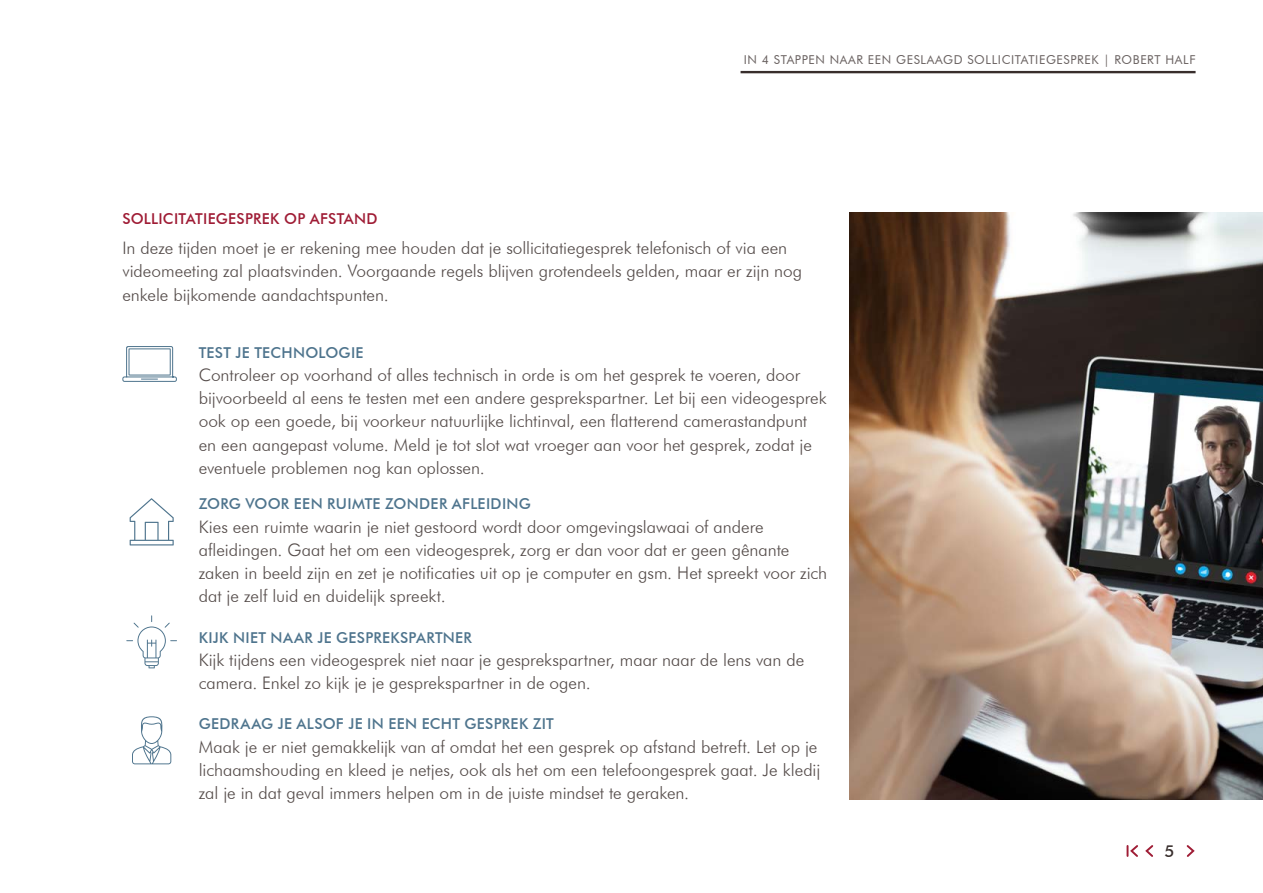
<style>
.page{position:relative;width:1263px;height:893px;background:#fff}
.page>*{position:absolute;margin:0;border:0;box-sizing:border-box;transform-origin:0 0}
.t1{font:300 17.25px/23.2px "Futura BT";color:#544b49}
.t2{font:500 16.5px "Futura BT";color:#382e2c}
.t3{font:500 15px "Futura BT";letter-spacing:.02em;color:#4e748d}
.t4{font:500 15px "Futura BT";letter-spacing:.015em;color:#9f1c35}
.t5{font:12.3px "Futura BT";letter-spacing:.05em;color:#6a6261}
</style>
<div class="page">
<hr style="left:740px;top:71px;width:455px;height:2px;background:#382e2c">
<svg style="left:1126px;top:845px;width:69px;height:12px"></svg>
<img style="left:850px;top:213px;width:413px;height:586px">
<svg style="left:122px;top:346px;width:55px;height:36px"></svg>
<svg style="left:132px;top:716px;width:39px;height:48px"></svg>
<svg style="left:130px;top:498px;width:44px;height:47px"></svg>
<svg style="left:126px;top:615px;width:51px;height:53px"></svg>
<p class="t5" style="left:744px;top:52px;width:453px">IN 4 STAPPEN NAAR EEN GESLAAGD SOLLICITATIEGESPREK | ROBERT HALF</p>
<p class="t4" style="left:122px;top:210px;width:257px">SOLLICITATIEGESPREK OP AFSTAND</p>
<p class="t1" style="left:122px;top:236px;width:681px">In deze tijden moet je er rekening mee houden dat je sollicitatiegesprek telefonisch of via een videomeeting zal plaatsvinden. Voorgaande regels blijven grotendeels gelden, maar er zijn nog enkele bijkomende aandachtspunten.</p>
<p class="t3" style="left:199px;top:343px;width:166px">TEST JE TECHNOLOGIE</p>
<p class="t1" style="left:199px;top:363px;width:629px">Controleer op voorhand of alles technisch in orde is om het gesprek te voeren, door bijvoorbeeld al eens te testen met een andere gesprekspartner. Let bij een videogesprek ook op een goede, bij voorkeur natuurlijke lichtinval, een flatterend camerastandpunt en een aangepast volume. Meld je tot slot wat vroeger aan voor het gesprek, zodat je eventuele problemen nog kan oplossen.</p>
<p class="t3" style="left:199px;top:495px;width:334px">ZORG VOOR EEN RUIMTE ZONDER AFLEIDING</p>
<p class="t1" style="left:199px;top:515px;width:630px">Kies een ruimte waarin je niet gestoord wordt door omgevingslawaai of andere afleidingen. Gaat het om een videogesprek, zorg er dan voor dat er geen gênante zaken in beeld zijn en zet je notificaties uit op je computer en gsm. Het spreekt voor zich dat je zelf luid en duidelijk spreekt.</p>
<p class="t3" style="left:199px;top:628px;width:275px">KIJK NIET NAAR JE GESPREKSPARTNER</p>
<p class="t1" style="left:199px;top:648px;width:607px">Kijk tijdens een videogesprek niet naar je gesprekspartner, maar naar de lens van de camera. Enkel zo kijk je je gesprekspartner in de ogen.</p>
<p class="t3" style="left:199px;top:715px;width:357px">GEDRAAG JE ALSOF JE IN EEN ECHT GESPREK ZIT</p>
<p class="t1" style="left:199px;top:735px;width:623px">Maak je er niet gemakkelijk van af omdat het een gesprek op afstand betreft. Let op je lichaamshouding en kleed je netjes, ook als het om een telefoongesprek gaat. Je kledij zal je in dat geval immers helpen om in de juiste mindset te geraken.</p>
<p class="t2" style="left:1164px;top:841px;width:11px">5</p>
</div>
